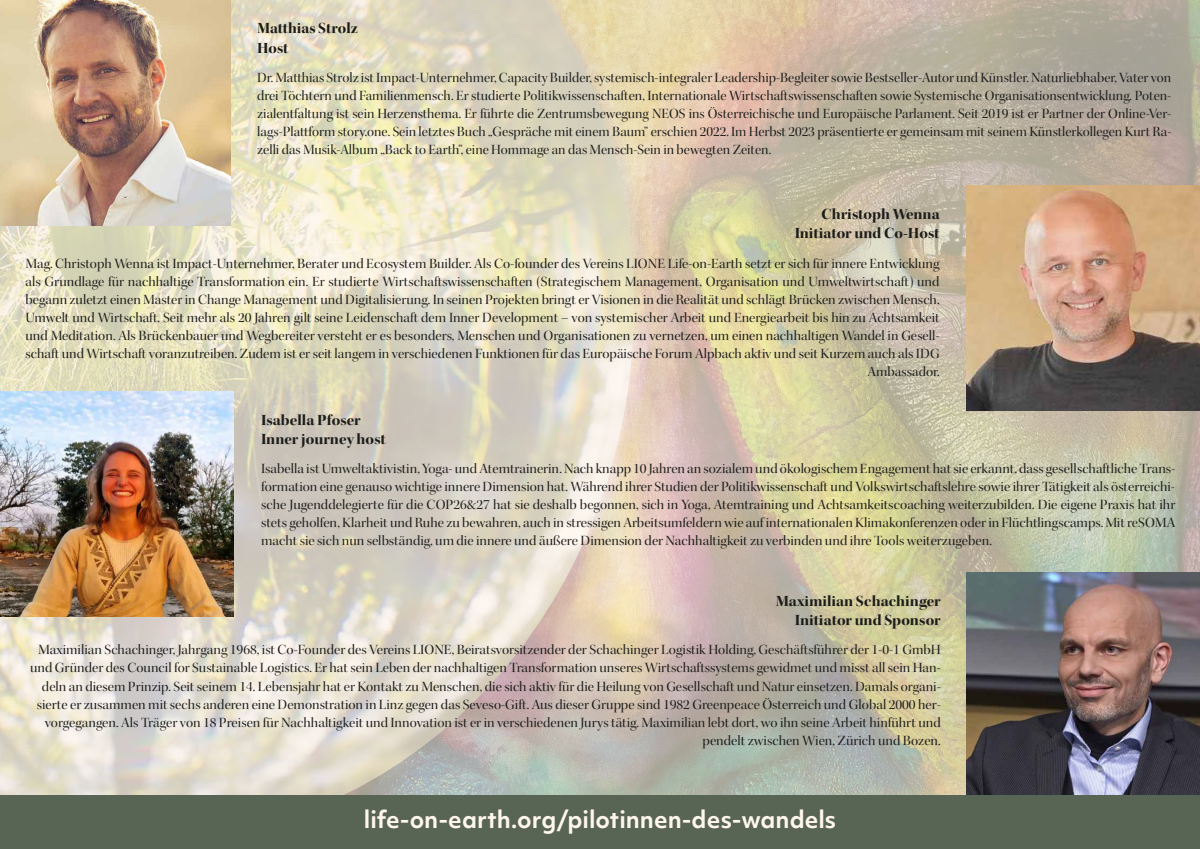
<style>
.page{position:relative;width:1200px;height:849px;background:#fff}
.page>*{position:absolute;margin:0;border:0;box-sizing:border-box;transform-origin:0 0}
.t1{font:700 22.8px "Objektiv Mk 1";color:#fff6ec}
.t2{font:15.75px/19.4px "Kepler Std Bold Disp";color:#1d1d1b;text-align:right;scale:1.04 1}
.t3{font:15.75px/19.4px "Kepler Std Bold Disp";color:#1d1d1b}
.t4{font:14.25px/18px "Kepler Std Disp";color:#1d1d1b;text-align:right;scale:1.04 1}
.t5{font:14.25px/18px "Kepler Std Disp";color:#1d1d1b;text-align:justify}
</style>
<div class="page">
<img style="left:0;top:0;width:1200px;height:795px">
<img style="left:966px;top:186px;width:234px;height:225px">
<img style="left:0;top:0;width:230px;height:225px">
<img style="left:0;top:391px;width:234px;height:225px">
<img style="left:966px;top:572px;width:234px;height:223px">
<div style="left:0;top:795px;width:1200px;height:53px;background:#586555"></div>
<p class="t3" style="left:257px;top:19px;width:102px">Matthias Strolz<br>Host</p>
<p class="t5" style="left:257px;top:69px;width:916px">Dr. Matthias Strolz ist Impact-Unternehmer, Capacity Builder, systemisch-integraler Leadership-Begleiter sowie Bestseller-Autor und Künstler. Naturliebhaber, Vater von drei Töchtern und Familienmensch. Er studierte Politikwissenschaften, Internationale Wirtschaftswissenschaften sowie Systemische Organisationsentwicklung. Poten&shy;zialentfaltung ist sein Herzensthema. Er führte die Zentrumsbewegung NEOS ins Österreichische und Europäische Parlament. Seit 2019 ist er Partner der Online-Ver&shy;lags-Plattform story.one. Sein letztes Buch „Gespräche mit einem Baum“ erschien 2022. Im Herbst 2023 präsentierte er gemeinsam mit seinem Künstlerkollegen Kurt Ra&shy;zelli das Musik-Album „Back to Earth“, eine Hommage an das Mensch-Sein in bewegten Zeiten.</p>
<p class="t2" style="left:795px;top:205px;width:141px">Christoph Wenna<br>Initiator und Co-Host</p>
<p class="t4" style="left:25px;top:254px;width:881px">Mag. Christoph Wenna ist Impact-Unternehmer, Berater und Ecosystem Builder. Als Co-founder des Vereins LIONE Life-on-Earth setzt er sich für innere Entwicklung als Grundlage für nachhaltige Transformation ein. Er studierte Wirtschaftswissenschaften (Strategischem Management, Organisation und Umweltwirtschaft) und begann zuletzt einen Master in Change Management und Digitalisierung. In seinen Projekten bringt er Visionen in die Realität und schlägt Brücken zwischen Mensch, Umwelt und Wirtschaft. Seit mehr als 20 Jahren gilt seine Leidenschaft dem Inner Development – von systemischer Arbeit und Energiearbeit bis hin zu Achtsamkeit und Meditation. Als Brückenbauer und Wegbereiter versteht er es besonders, Menschen und Organisationen zu vernetzen, um einen nachhaltigen Wandel in Gesell&shy;schaft und Wirtschaft voranzutreiben. Zudem ist er seit langem in verschiedenen Funktionen für das Europäische Forum Alpbach aktiv und seit Kurzem auch als IDG Ambassador.</p>
<p class="t2" style="left:261px;top:410px;width:121px;text-align:left">Isabella Pfoser<br>Inner journey host</p>
<p class="t4" style="left:261px;top:460px;width:881px;text-align:justify">Isabella ist Umweltaktivistin, Yoga- und Atemtrainerin. Nach knapp 10 Jahren an sozialem und ökologischem Engagement hat sie erkannt, dass gesellschaftliche Trans&shy;formation eine genauso wichtige innere Dimension hat. Während ihrer Studien der Politikwissenschaft und Volkswirtschaftslehre sowie ihrer Tätigkeit als österreichi&shy;sche Jugenddelegierte für die COP26&amp;27 hat sie deshalb begonnen, sich in Yoga, Atemtraining und Achtsamkeitscoaching weiterzubilden. Die eigene Praxis hat ihr stets geholfen, Klarheit und Ruhe zu bewahren, auch in stressigen Arbeitsumfeldern wie auf internationalen Klimakonferenzen oder in Flüchtlingscamps. Mit reSOMA macht sie sich nun selbständig, um die innere und äußere Dimension der Nachhaltigkeit zu verbinden und ihre Tools weiterzugeben.</p>
<p class="t2" style="left:776px;top:591px;width:160px">Maximilian Schachinger<br>Initiator und Sponsor</p>
<p class="t4" style="left:30px;top:641px;width:877px">Maximilian Schachinger, Jahrgang 1968, ist Co-Founder des Vereins LIONE, Beiratsvorsitzender der Schachinger Logistik Holding, Geschäftsführer der 1-0-1 GmbH und Gründer des Council for Sustainable Logistics. Er hat sein Leben der nachhaltigen Transformation unseres Wirtschaftssystems gewidmet und misst all sein Han&shy;deln an diesem Prinzip. Seit seinem 14. Lebensjahr hat er Kontakt zu Menschen, die sich aktiv für die Heilung von Gesellschaft und Natur einsetzen. Damals organi&shy;sierte er zusammen mit sechs anderen eine Demonstration in Linz gegen das Seveso-Gift. Aus dieser Gruppe sind 1982 Greenpeace Österreich und Global 2000 her&shy;vorgegangen. Als Träger von 18 Preisen für Nachhaltigkeit und Innovation ist er in verschiedenen Jurys tätig. Maximilian lebt dort, wo ihn seine Arbeit hinführt und pendelt zwischen Wien, Zürich und Bozen.</p>
<h1 class="t1" style="left:364px;top:803px;width:474px">life-on-earth.org/pilotinnen-des-wandels</h1>
</div>
